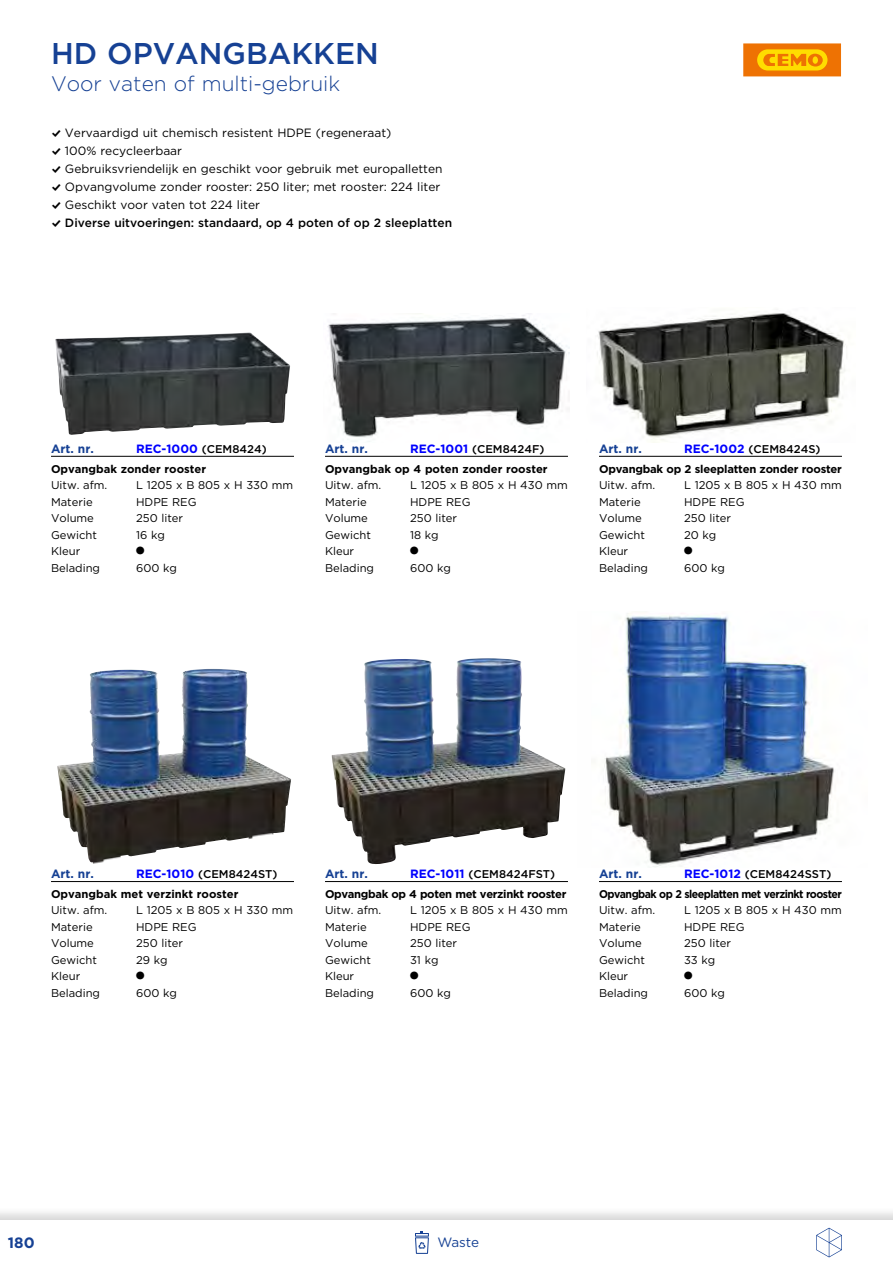
<style>
.page{position:relative;width:893px;height:1263px;background:#fff}
.page>*{position:absolute;margin:0;border:0;box-sizing:border-box;transform-origin:0 0}
.t1{font:500 30px "Gotham";color:#164194}
.t2{font:30px "Gotham";color:#000}
.t3{font:300 21px "Gotham";color:#164194}
.t4{font:700 15px "Gotham";color:#164194}
.t5{font:13.5px "Gotham";letter-spacing:-.015em;color:#164194}
.t6{font:12px/18px "Gotham";color:#000}
.t7{font:700 12px "Gotham";color:#164194}
.t8{font:11.25px "Gotham";color:#000}
.t9{font:700 11.25px/19.5px "Gotham";color:#000}
.t10{font:700 11.25px/19.5px "Gotham";letter-spacing:-.02em;color:#000}
.t11{font:700 11.25px/19.5px "Gotham";letter-spacing:-.05em;color:#000;scale:.94 1}
.s1{font-family:"Modern Pictograms"}
.s2{font-weight:500}
.s3{font-size:12px;color:#00f}
</style>
<div class="page">
<div style="left:0;top:1206px;width:893px;height:57px;background:#000;opacity:.16"></div>
<div style="left:0;top:1220px;width:893px;height:43px;background:#fff"></div>
<svg style="left:816px;top:1228px;width:26px;height:29px"></svg>
<svg style="left:415px;top:1231px;width:14px;height:23px"></svg>
<hr style="left:325px;top:456px;width:243px;height:1px;background:#000">
<hr style="left:51px;top:456px;width:243px;height:1px;background:#000">
<hr style="left:599px;top:456px;width:243px;height:1px;background:#000">
<img style="left:55px;top:332px;width:235px;height:103px">
<img style="left:327px;top:315px;width:243px;height:127px">
<hr style="left:325px;top:881px;width:243px;height:1px;background:#000">
<hr style="left:51px;top:881px;width:243px;height:1px;background:#000">
<hr style="left:599px;top:881px;width:243px;height:1px;background:#000">
<img style="left:332px;top:659px;width:193px;height:205px">
<img style="left:57px;top:669px;width:217px;height:195px">
<img style="left:604px;top:613px;width:230px;height:254px">
<img style="left:597px;top:313px;width:250px;height:129px">
<div style="left:744px;top:44px;width:96px;height:32px;background:#ee7203"></div>
<div style="left:743px;top:44px;width:98px;height:32px;border:1px solid #ee7203"></div>
<div style="left:756px;top:49px;width:72px;height:22px;background:#fd0;border-radius:11px"></div>
<div style="left:756px;top:48px;width:73px;height:24px;border:1px solid #ee7203;border-radius:11px"></div>
<svg style="left:763px;top:54px;width:60px;height:13px"></svg>
<h1 class="t1" style="left:51px;top:34px;width:329px">HD OPVANGBAKKEN</h1>
<h2 class="t3" style="left:51px;top:71px;width:291px">Voor vaten of multi-gebruik</h2>
<p class="t6" style="left:51px;top:124px;width:403px"><span class="s1">%</span> Vervaardigd uit chemisch resistent HDPE (regeneraat)<br><span class="s1">%</span> 100% recycleerbaar<br><span class="s1">%</span> Gebruiksvriendelijk en geschikt voor gebruik met europalletten <span class="s1">%</span> Opvangvolume zonder rooster: 250 liter; met rooster: 224 liter <span class="s1">%</span> Geschikt voor vaten tot 224 liter<br><span class="s1">%</span> <span class="s2">Diverse uitvoeringen: standaard, op 4 poten of op 2 sleeplatten</span></p>
<p class="t9" style="left:51px;top:439px;width:217px;text-indent:85px"><span class="s3">REC-1000</span> <span class="s2">(CEM8424)<br></span>Opvangbak zonder rooster</p>
<p class="t8" style="left:51px;top:478px;width:58px">Uitw. afm.</p>
<p class="t8" style="left:136px;top:478px;width:159px">L 1205 x B 805 x H 330 mm</p>
<p class="t8" style="left:51px;top:494px;width:43px">Materie</p>
<p class="t8" style="left:136px;top:494px;width:62px">HDPE REG</p>
<p class="t8" style="left:51px;top:511px;width:44px">Volume</p>
<p class="t8" style="left:136px;top:511px;width:49px">250 liter</p>
<p class="t8" style="left:51px;top:527px;width:48px">Gewicht</p>
<p class="t8" style="left:136px;top:527px;width:30px">16 kg</p>
<p class="t8" style="left:51px;top:544px;width:31px">Kleur</p>
<h1 class="t2" style="left:133px;top:531px;width:16px">•</h1>
<p class="t8" style="left:51px;top:560px;width:51px">Belading</p>
<p class="t8" style="left:136px;top:560px;width:42px">600 kg</p>
<p class="t7" style="left:51px;top:441px;width:44px">Art. nr.</p>
<p class="t9" style="left:325px;top:439px;width:224px;text-align:right"><span class="s3">REC-1001</span> <span class="s2">(CEM8424F)<br></span>Opvangbak op 4 poten zonder rooster</p>
<p class="t8" style="left:325px;top:478px;width:58px">Uitw. afm.</p>
<p class="t8" style="left:410px;top:478px;width:159px">L 1205 x B 805 x H 430 mm</p>
<p class="t8" style="left:325px;top:494px;width:43px">Materie</p>
<p class="t8" style="left:410px;top:494px;width:62px">HDPE REG</p>
<p class="t8" style="left:325px;top:511px;width:44px">Volume</p>
<p class="t8" style="left:410px;top:511px;width:49px">250 liter</p>
<p class="t8" style="left:325px;top:527px;width:48px">Gewicht</p>
<p class="t8" style="left:410px;top:527px;width:30px">18 kg</p>
<p class="t8" style="left:325px;top:544px;width:31px">Kleur</p>
<h1 class="t2" style="left:407px;top:531px;width:16px">•</h1>
<p class="t8" style="left:325px;top:560px;width:51px">Belading</p>
<p class="t8" style="left:410px;top:560px;width:42px">600 kg</p>
<p class="t7" style="left:325px;top:441px;width:44px">Art. nr.</p>
<p class="t10" style="left:599px;top:439px;width:244px;text-indent:85px"><span class="s3">REC-1002</span> <span class="s2">(CEM8424S)<br></span>Opvangbak op 2 sleeplatten zonder rooster</p>
<p class="t8" style="left:599px;top:478px;width:58px">Uitw. afm.</p>
<p class="t8" style="left:684px;top:478px;width:159px">L 1205 x B 805 x H 430 mm</p>
<p class="t8" style="left:599px;top:494px;width:43px">Materie</p>
<p class="t8" style="left:684px;top:494px;width:62px">HDPE REG</p>
<p class="t8" style="left:599px;top:511px;width:44px">Volume</p>
<p class="t8" style="left:684px;top:511px;width:49px">250 liter</p>
<p class="t8" style="left:599px;top:527px;width:48px">Gewicht</p>
<p class="t8" style="left:684px;top:527px;width:34px">20 kg</p>
<p class="t8" style="left:599px;top:544px;width:31px">Kleur</p>
<h1 class="t2" style="left:681px;top:531px;width:16px">•</h1>
<p class="t8" style="left:599px;top:560px;width:51px">Belading</p>
<p class="t8" style="left:684px;top:560px;width:42px">600 kg</p>
<p class="t7" style="left:599px;top:441px;width:44px">Art. nr.</p>
<p class="t9" style="left:51px;top:864px;width:228px;text-indent:85px"><span class="s3">REC-1010</span> <span class="s2">(CEM8424ST)<br></span>Opvangbak met verzinkt rooster</p>
<p class="t8" style="left:51px;top:903px;width:58px">Uitw. afm.</p>
<p class="t8" style="left:136px;top:903px;width:159px">L 1205 x B 805 x H 330 mm</p>
<p class="t8" style="left:51px;top:920px;width:43px">Materie</p>
<p class="t8" style="left:136px;top:920px;width:62px">HDPE REG</p>
<p class="t8" style="left:51px;top:936px;width:44px">Volume</p>
<p class="t8" style="left:136px;top:936px;width:49px">250 liter</p>
<p class="t8" style="left:51px;top:953px;width:48px">Gewicht</p>
<p class="t8" style="left:136px;top:953px;width:33px">29 kg</p>
<p class="t8" style="left:51px;top:969px;width:31px">Kleur</p>
<h1 class="t2" style="left:133px;top:956px;width:16px">•</h1>
<p class="t8" style="left:51px;top:986px;width:51px">Belading</p>
<p class="t8" style="left:136px;top:986px;width:42px">600 kg</p>
<p class="t7" style="left:51px;top:866px;width:44px">Art. nr.</p>
<p class="t10" style="left:325px;top:864px;width:243px;text-indent:85px"><span class="s3">REC-1011</span> <span class="s2">(CEM8424FST)<br></span>Opvangbak op 4 poten met verzinkt rooster</p>
<p class="t8" style="left:325px;top:903px;width:58px">Uitw. afm.</p>
<p class="t8" style="left:410px;top:903px;width:159px">L 1205 x B 805 x H 430 mm</p>
<p class="t8" style="left:325px;top:920px;width:43px">Materie</p>
<p class="t8" style="left:410px;top:920px;width:62px">HDPE REG</p>
<p class="t8" style="left:325px;top:936px;width:44px">Volume</p>
<p class="t8" style="left:410px;top:936px;width:49px">250 liter</p>
<p class="t8" style="left:325px;top:953px;width:48px">Gewicht</p>
<p class="t8" style="left:410px;top:953px;width:30px">31 kg</p>
<p class="t8" style="left:325px;top:969px;width:31px">Kleur</p>
<h1 class="t2" style="left:407px;top:956px;width:16px">•</h1>
<p class="t8" style="left:325px;top:986px;width:51px">Belading</p>
<p class="t8" style="left:410px;top:986px;width:42px">600 kg</p>
<p class="t7" style="left:325px;top:866px;width:44px">Art. nr.</p>
<p class="t11" style="left:599px;top:864px;width:260px;text-indent:85px"><span class="s3">REC-1012</span> <span class="s2">(CEM8424SST)<br></span>Opvangbak op 2 sleeplatten met verzinkt rooster</p>
<p class="t8" style="left:599px;top:903px;width:58px">Uitw. afm.</p>
<p class="t8" style="left:684px;top:903px;width:159px">L 1205 x B 805 x H 430 mm</p>
<p class="t8" style="left:599px;top:920px;width:43px">Materie</p>
<p class="t8" style="left:684px;top:920px;width:62px">HDPE REG</p>
<p class="t8" style="left:599px;top:936px;width:44px">Volume</p>
<p class="t8" style="left:684px;top:936px;width:49px">250 liter</p>
<p class="t8" style="left:599px;top:953px;width:48px">Gewicht</p>
<p class="t8" style="left:684px;top:953px;width:33px">33 kg</p>
<p class="t8" style="left:599px;top:969px;width:31px">Kleur</p>
<h1 class="t2" style="left:681px;top:956px;width:16px">•</h1>
<p class="t8" style="left:599px;top:986px;width:51px">Belading</p>
<p class="t8" style="left:684px;top:986px;width:42px">600 kg</p>
<p class="t7" style="left:599px;top:866px;width:44px">Art. nr.</p>
<h3 class="t4" style="left:8px;top:1232px;width:28px">180</h3>
<p class="t5" style="left:437px;top:1234px;width:43px">Waste</p>
</div>
